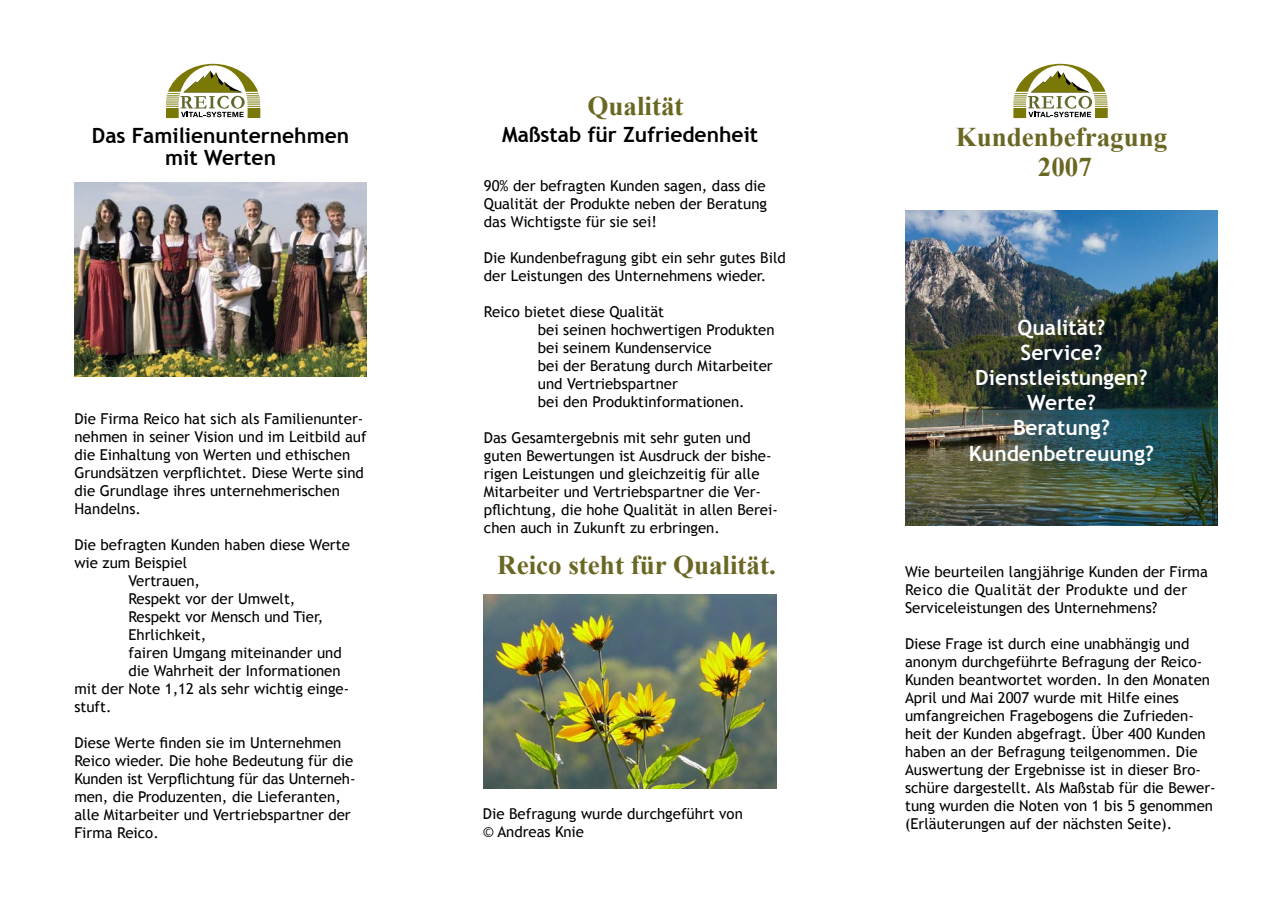
<style>
.page{position:relative;width:1272px;height:902px;background:#fff}
.page>*{position:absolute;margin:0;border:0;box-sizing:border-box;transform-origin:0 0}
.Absatzformat_2{font:700 27px "Times New Roman";color:#6a6723}
.Absatzformat_2-2{font:700 21px "Trebuchet MS";color:#fff}
.Absatzformat_2-3{font:700 21px/22.5px "Trebuchet MS";color:#000;text-align:center}
.Absatzformat_3{font:15px/18px "Trebuchet MS";color:#000}
</style>
<div class="page">
<div style="left:166px;top:108px;width:13px;height:10px;background:#7a7908"></div>
<div style="left:247px;top:108px;width:13px;height:10px;background:#7a7908"></div>
<svg style="left:166px;top:64px;width:94px;height:53px"></svg>
<img style="left:74px;top:183px;width:293px;height:193px">
<img style="left:905px;top:210px;width:312px;height:315px">
<img style="left:484px;top:594px;width:292px;height:194px">
<div style="left:1013px;top:108px;width:13px;height:10px;background:#7a7908"></div>
<div style="left:1094px;top:108px;width:13px;height:10px;background:#7a7908"></div>
<svg style="left:1013px;top:64px;width:94px;height:53px"></svg>
<p class="Absatzformat_2-3" style="left:92px;top:124px;width:259px">Das Familienunternehmen mit Werten</p>
<p class="Absatzformat_3" style="left:74px;top:409px;width:294px">Die Firma Reico hat sich als Familienunter&shy;nehmen in seiner Vision und im Leitbild auf die Einhaltung von Werten und ethischen Grundsätzen verpflichtet. Diese Werte sind die Grundlage ihres unternehmerischen Handelns.</p>
<p class="Absatzformat_3" style="left:74px;top:535px;width:277px">Die befragten Kunden haben diese Werte wie zum Beispiel</p>
<p class="Absatzformat_3" style="left:128px;top:571px;width:73px">Vertrauen,</p>
<p class="Absatzformat_3" style="left:128px;top:589px;width:168px">Respekt vor der Umwelt,</p>
<p class="Absatzformat_3" style="left:128px;top:607px;width:196px">Respekt vor Mensch und Tier,</p>
<p class="Absatzformat_3" style="left:128px;top:625px;width:79px">Ehrlichkeit,</p>
<p class="Absatzformat_3" style="left:128px;top:643px;width:215px">fairen Umgang miteinander und</p>
<p class="Absatzformat_3" style="left:128px;top:661px;width:214px">die Wahrheit der Informationen</p>
<p class="Absatzformat_3" style="left:74px;top:679px;width:276px">mit der Note 1,12 als sehr wichtig einge&shy;stuft.</p>
<p class="Absatzformat_3" style="left:74px;top:733px;width:283px">Diese Werte finden sie im Unternehmen Reico wieder. Die hohe Bedeutung für die Kunden ist Verpflichtung für das Unterneh&shy;men, die Produzenten, die Lieferanten, alle Mitarbeiter und Vertriebspartner der Firma Reico.</p>
<p class="Absatzformat_2" style="left:587px;top:87px;width:98px">Qualität</p>
<p class="Absatzformat_2-3" style="left:502px;top:123px;width:257px">Maßstab für Zufriedenheit</p>
<p class="Absatzformat_3" style="left:484px;top:176px;width:285px;text-align:justify">90% der befragten Kunden sagen, dass die Qualität der Produkte neben der Beratung das Wichtigste für sie sei!</p>
<p class="Absatzformat_3" style="left:484px;top:248px;width:303px">Die Kundenbefragung gibt ein sehr gutes Bild der Leistungen des Unternehmens wieder.</p>
<p class="Absatzformat_3" style="left:484px;top:302px;width:182px">Reico bietet diese Qualität</p>
<p class="Absatzformat_3" style="left:538px;top:320px;width:238px">bei seinen hochwertigen Produkten</p>
<p class="Absatzformat_3" style="left:538px;top:338px;width:175px">bei seinem Kundenservice</p>
<p class="Absatzformat_3" style="left:538px;top:356px;width:236px">bei der Beratung durch Mitarbeiter und Vertriebspartner</p>
<p class="Absatzformat_3" style="left:538px;top:392px;width:208px">bei den Produktinformationen.</p>
<p class="Absatzformat_3" style="left:484px;top:428px;width:295px">Das Gesamtergebnis mit sehr guten und guten Bewertungen ist Ausdruck der bishe&shy;rigen Leistungen und gleichzeitig für alle Mitarbeiter und Vertriebspartner die Ver&shy;pflichtung, die hohe Qualität in allen Berei&shy;chen auch in Zukunft zu erbringen.</p>
<p class="Absatzformat_2" style="left:497px;top:546px;width:280px">Reico steht für Qualität.</p>
<p class="Absatzformat_3" style="left:483px;top:805px;width:261px">Die Befragung wurde durchgeführt von</p>
<p class="Absatzformat_3" style="left:483px;top:823px;width:103px">© Andreas Knie</p>
<p class="Absatzformat_2" style="left:955px;top:118px;width:213px">Kundenbefragung</p>
<p class="Absatzformat_2" style="left:1037px;top:148px;width:55px">2007</p>
<p class="Absatzformat_2-2" style="left:1017px;top:314px;width:89px">Qualität?</p>
<p class="Absatzformat_2-2" style="left:1020px;top:339px;width:83px">Service?</p>
<p class="Absatzformat_2-2" style="left:975px;top:364px;width:174px">Dienstleistungen?</p>
<p class="Absatzformat_2-2" style="left:1027px;top:389px;width:70px">Werte?</p>
<p class="Absatzformat_2-2" style="left:1013px;top:415px;width:98px">Beratung?</p>
<p class="Absatzformat_2-2" style="left:968px;top:440px;width:187px">Kundenbetreuung?</p>
<p class="Absatzformat_3" style="left:905px;top:562px;width:304px">Wie beurteilen langjährige Kunden der Firma<br>Reico die Qualität der Produkte und der<br>Serviceleistungen des Unternehmens?</p>
<p class="Absatzformat_3" style="left:905px;top:634px;width:312px">Diese Frage ist durch eine unabhängig und anonym durchgeführte Befragung der Reico-Kunden beantwortet worden. In den Monaten April und Mai 2007 wurde mit Hilfe eines umfangreichen Fragebogens die Zufrieden&shy;heit der Kunden abgefragt. Über 400 Kunden haben an der Befragung teilgenommen. Die Auswertung der Ergebnisse ist in dieser Bro&shy;schüre dargestellt. Als Maßstab für die Bewer&shy;tung wurden die Noten von 1 bis 5 genommen (Erläuterungen auf der nächsten Seite).</p>
</div>
